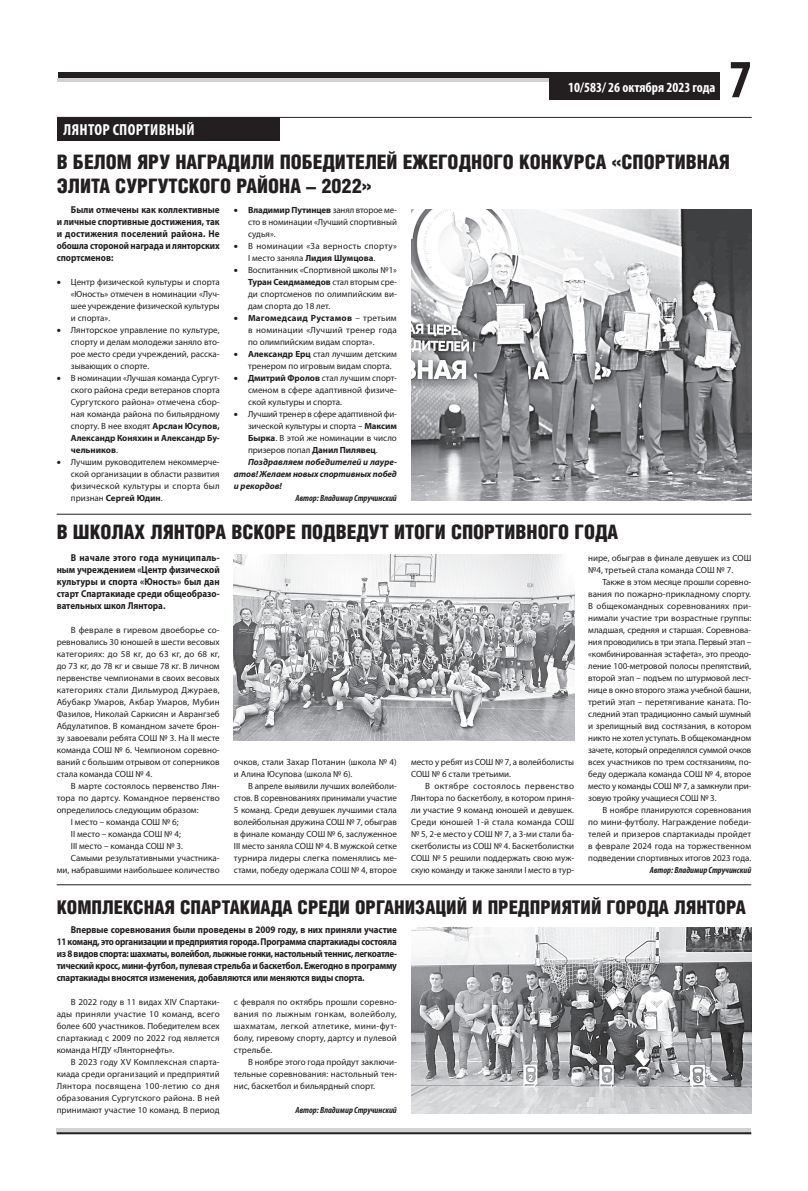
<style>
.page{position:relative;width:808px;height:1191px;background:#fff}
.page>*{position:absolute;margin:0;border:0;box-sizing:border-box;transform-origin:0 0}
.t1{font:700 condensed 54px "Myriad Pro";color:#231f20}
.t2{font:20px/24px "Helios Cond Black C";color:#231f20}
.t3{font:19px "Helios Cond Black C";color:#231f20}
.t4{font:700 condensed 16px "Myriad Pro";letter-spacing:.02em;color:#fff}
.t5{font:700 condensed 14px "Myriad Pro";color:#fff}
.t6{font:700 10px/12px "Myriad Pro";letter-spacing:-.005em;color:#231f20;text-align:justify;scale:.91 1}
.t7{font:700 10px/12px "Myriad Pro";letter-spacing:-.005em;color:#231f20;text-align:justify;scale:.9 1}
.t8{font:9px/12px "Myriad Pro";color:#231f20;text-align:justify}
.t9{font:italic 700 condensed 9px "Myriad Pro";color:#231f20}
.t10{font:italic 700 9px "Myriad Pro";color:#231f20}
.t11{font:9px/12px "Myriad Pro";letter-spacing:.025em;color:#231f20}
.t12{font:9px "Myriad Pro";letter-spacing:.02em;color:#231f20}
.s1{font-weight:700}
</style>
<div class="page">
<div style="left:58px;top:72px;width:661px;height:6px;background:#231f20"></div>
<hr style="left:58px;top:78px;width:661px;height:4px;background:#d1d2d4">
<div style="left:549px;top:78px;width:170px;height:21px;background:#231f20"></div>
<hr style="left:57px;top:1128px;width:694px;height:4px;background:#d1d2d4">
<hr style="left:57px;top:1132px;width:694px;height:2px;background:#231f20">
<div style="left:57px;top:117px;width:223px;height:24px;background:#231f20"></div>
<hr style="left:58px;top:117px;width:694px;height:1px;background:#262324">
<hr style="left:57px;top:514px;width:694px;height:1px;background:#231f20">
<hr style="left:57px;top:884px;width:694px;height:1px;background:#231f20">
<img style="left:411px;top:209px;width:340px;height:292px">
<img style="left:234px;top:554px;width:340px;height:186px">
<img style="left:411px;top:927px;width:340px;height:186px">
<h3 class="t5" style="left:590px;top:78px;width:128px">7/580/ 28 июля 2023 года</h3>
<h3 class="t5" style="left:568px;top:78px;width:91px">10/583/ 26 октябр</h3>
<h1 class="t1" style="left:729px;top:45px;width:25px">7</h1>
<h3 class="t4" style="left:64px;top:120px;width:133px">ЛЯНТОР СПОРТИВНЫЙ</h3>
<h2 class="t2" style="left:57px;top:150px;width:675px">В БЕЛОМ ЯРУ НАГРАДИЛИ ПОБЕДИТЕЛЕЙ ЕЖЕГОДНОГО КОНКУРСА «СПОРТИВНАЯ<br>ЭЛИТА СУРГУТСКОГО РАЙОНА – 2022»</h2>
<p class="t7" style="left:57px;top:203px;width:183px;text-indent:14px">Были отмечены как коллективные и личные спортивные достижения, так и достижения поселений района. Не обошла стороной награда и лянторских спортсменов:</p>
<p class="t8" style="left:71px;top:276px;width:150px;text-indent:-14px">• Центр физической культуры и спорта «Юность» отмечен в номинации «Луч&shy;шее учреждение физической культуры и спорта».</p>
<p class="t8" style="left:71px;top:324px;width:150px;text-indent:-14px">• Лянторское управление по культуре, спорту и делам молодежи заняло вто&shy;рое место среди учреждений, расска&shy;зывающих о спорте.</p>
<p class="t8" style="left:71px;top:372px;width:150px;text-indent:-14px">• В номинации «Лучшая команда Сургут&shy;ского района среди ветеранов спорта Сургутского района» отмечена сбор&shy;ная команда района по бильярдному спорту. В нее входят <span class="s1">Арслан Юсупов, Александр Коняхин и Александр Бу&shy;чельников</span>.</p>
<p class="t8" style="left:71px;top:456px;width:150px;text-indent:-14px">• Лучшим руководителем некоммерче&shy;ской организации в области развития физической культуры и спорта был признан <span class="s1">Сергей Юдин</span>.</p>
<p class="t8" style="left:248px;top:204px;width:150px;text-indent:-14px">• <span class="s1">Владимир Путинцев</span> занял второе ме&shy;сто в номинации «Лучший спортивный судья».</p>
<p class="t11" style="left:248px;top:240px;width:150px;text-indent:-14px">• В номинации «За верность спорту»<br>I место заняла <span class="s1">Лидия Шумцова</span>.</p>
<p class="t8" style="left:248px;top:264px;width:150px;text-indent:-14px">• Воспитанник «Спортивной школы №1» <span class="s1">Туран Сеидмамедов</span> стал вторым сре&shy;ди спортсменов по олимпийским ви&shy;дам спорта до 18 лет.</p>
<p class="t8" style="left:248px;top:312px;width:150px;text-indent:-14px">• <span class="s1">Магомедсаид Рустамов</span> – третьим в номинации «Лучший тренер года по олимпийским видам спорта».</p>
<p class="t8" style="left:248px;top:348px;width:150px;text-indent:-14px">• <span class="s1">Александр Ерц</span> стал лучшим детским тренером по игровым видам спорта.</p>
<p class="t8" style="left:248px;top:372px;width:150px;text-indent:-14px">• <span class="s1">Дмитрий Фролов</span> стал лучшим спорт&shy;сменом в сфере адаптивной физиче&shy;ской культуры и спорта.</p>
<p class="t8" style="left:234px;top:408px;width:165px">• Лучший тренер в сфере адаптивной фи-</p>
<p class="t8" style="left:248px;top:420px;width:150px">зической культуры и спорта – <span class="s1">Максим</span></p>
<p class="t8" style="left:248px;top:432px;width:150px"><span class="s1">Бырка</span>. В этой же номинации в число</p>
<p class="t8" style="left:248px;top:444px;width:131px">призеров попал <span class="s1">Данил Пилявец</span>.</p>
<p class="t10" style="left:248px;top:456px;width:150px">Поздравляем победителей и лауре-</p>
<p class="t10" style="left:234px;top:468px;width:165px">атов! Желаем новых спортивных побед</p>
<p class="t10" style="left:234px;top:480px;width:50px">и рекордов!</p>
<p class="t9" style="left:295px;top:492px;width:103px">Автор: Владимир Стручинский</p>
<h2 class="t2" style="left:57px;top:520px;width:563px">В ШКОЛАХ ЛЯНТОРА ВСКОРЕ ПОДВЕДУТ ИТОГИ СПОРТИВНОГО ГОДА</h2>
<p class="t6" style="left:57px;top:551px;width:181px;text-indent:14px">В начале этого года муниципаль&shy;ным учреждением «Центр физической культуры и спорта «Юность» был дан старт Спартакиаде среди общеобразо&shy;вательных школ Лянтора.</p>
<p class="t8" style="left:57px;top:624px;width:165px;text-indent:14px">В феврале в гиревом двоеборье со&shy;ревновались 30 юношей в шести весовых категориях: до 58 кг, до 63 кг, до 68 кг, до 73 кг, до 78 кг и свыше 78 кг. В личном первенстве чемпионами в своих весовых категориях стали Дильмурод Джураев, Абубакр Умаров, Акбар Умаров, Мубин Фазилов, Николай Саркисян и Аврангзеб Абдулатипов. В командном зачете брон&shy;зу завоевали ребята СОШ № 3. На II месте команда СОШ № 6. Чемпионом соревно&shy;ваний с большим отрывом от соперников стала команда СОШ № 4.</p>
<p class="t8" style="left:71px;top:780px;width:150px">В марте состоялось первенство Лян-</p>
<p class="t12" style="left:57px;top:792px;width:164px">тора по дартсу. Командное первенство</p>
<p class="t8" style="left:57px;top:804px;width:143px">определилось следующим образом:</p>
<p class="t8" style="left:71px;top:816px;width:109px">I место – команда СОШ № 6;</p>
<p class="t8" style="left:71px;top:828px;width:112px">II место – команда СОШ № 4;</p>
<p class="t8" style="left:71px;top:840px;width:114px">III место – команда СОШ № 3.</p>
<p class="t8" style="left:71px;top:852px;width:150px">Самыми результативными участника-</p>
<p class="t8" style="left:57px;top:864px;width:164px">ми, набравшими наибольшее количество</p>
<p class="t8" style="left:234px;top:756px;width:164px">очков, стали Захар Потанин (школа № 4) и Алина Юсупова (школа № 6).</p>
<p class="t8" style="left:234px;top:780px;width:165px;text-indent:14px">В апреле выявили лучших волейболи&shy;стов. В соревнованиях принимали участие 5 команд. Среди девушек лучшими стала волейбольная дружина СОШ № 7, обыграв в финале команду СОШ № 6, заслуженное III место заняла СОШ № 4. В мужской сетке турнира лидеры слегка поменялись ме&shy;стами, победу одержала СОШ № 4, второе</p>
<p class="t8" style="left:411px;top:756px;width:164px">место у ребят из СОШ № 7, а волейболисты<br>СОШ № 6 стали третьими.</p>
<p class="t8" style="left:411px;top:780px;width:165px;text-indent:14px">В октябре состоялось первенство Лянтора по баскетболу, в котором приня&shy;ли участие 9 команд юношей и девушек.<br>Среди юношей 1-й стала команда СОШ № 5, 2-е место у СОШ № 7, а 3-ми стали ба&shy;скетболисты из СОШ № 4. Баскетболистки СОШ № 5 решили поддержать свою муж&shy;скую команду и также заняли I место в тур-</p>
<p class="t8" style="left:588px;top:552px;width:165px">нире, обыграв в финале девушек из СОШ №4, третьей стала команда СОШ № 7.</p>
<p class="t8" style="left:588px;top:576px;width:165px;text-indent:14px">Также в этом месяце прошли соревно&shy;вания по пожарно-прикладному спорту.<br>В общекомандных соревнованиях при&shy;нимали участие три возрастные группы: младшая, средняя и старшая. Соревнова&shy;ния проводились в три этапа. Первый этап – «комбинированная эстафета», это преодо&shy;ление 100-метровой полосы препятствий, второй этап – подъем по штурмовой лест&shy;нице в окно второго этажа учебной башни, третий этап – перетягивание каната. По&shy;следний этап традиционно самый шумный и зрелищный вид состязания, в котором никто не хотел уступать. В общекомандном зачете, который определялся суммой очков всех участников по трем состязаниям, по&shy;беду одержала команда СОШ № 4, второе место у команды СОШ № 7, а замкнули при&shy;зовую тройку учащиеся СОШ № 3.</p>
<p class="t8" style="left:588px;top:804px;width:165px;text-indent:14px">В ноябре планируются соревнования по мини-футболу. Награждение победи&shy;телей и призеров cпартакиады пройдет в феврале 2024 года на торжественном подведении спортивных итогов 2023 года.</p>
<p class="t9" style="left:650px;top:864px;width:103px">Автор: Владимир Стручинский</p>
<h3 class="t3" style="left:57px;top:896px;width:691px">КОМПЛЕКСНАЯ СПАРТАКИАДА СРЕДИ ОРГАНИЗАЦИЙ И ПРЕДПРИЯТИЙ ГОРОДА ЛЯНТОРА</h3>
<p class="t6" style="left:57px;top:923px;width:375px;text-indent:14px">Впервые соревнования были проведены в 2009 году, в них приняли участие 11 команд, это организации и предприятия города. Программа спартакиады состояла из 8 видов спорта: шахматы, волейбол, лыжные гонки, настольный теннис, легкоатле&shy;тический кросс, мини-футбол, пулевая стрельба и баскетбол. Ежегодно в программу спартакиады вносятся изменения, добавляются или меняются виды спорта.</p>
<p class="t8" style="left:57px;top:996px;width:164px;text-indent:14px">В 2022 году в 11 видах XIV Спартаки&shy;ады приняли участие 10 команд, всего более 600 участников. Победителем всех спартакиад с 2009 по 2022 год является команда НГДУ «Лянторнефть».</p>
<p class="t8" style="left:57px;top:1056px;width:165px;text-indent:14px">В 2023 году XV Комплексная спарта&shy;киада среди организаций и предприятий Лянтора посвящена 100-летию со дня образования Сургутского района. В ней принимают участие 10 команд. В период</p>
<p class="t8" style="left:234px;top:996px;width:164px">с февраля по октябрь прошли соревно&shy;вания по лыжным гонкам, волейболу, шахматам, легкой атлетике, мини-фут&shy;болу, гиревому спорту, дартсу и пулевой стрельбе.</p>
<p class="t8" style="left:234px;top:1056px;width:164px;text-indent:14px">В ноябре этого года пройдут заключи&shy;тельные соревнования: настольный тен&shy;нис, баскетбол и бильярдный спорт.</p>
<p class="t9" style="left:295px;top:1104px;width:103px">Автор: Владимир Стручинский</p>
</div>
